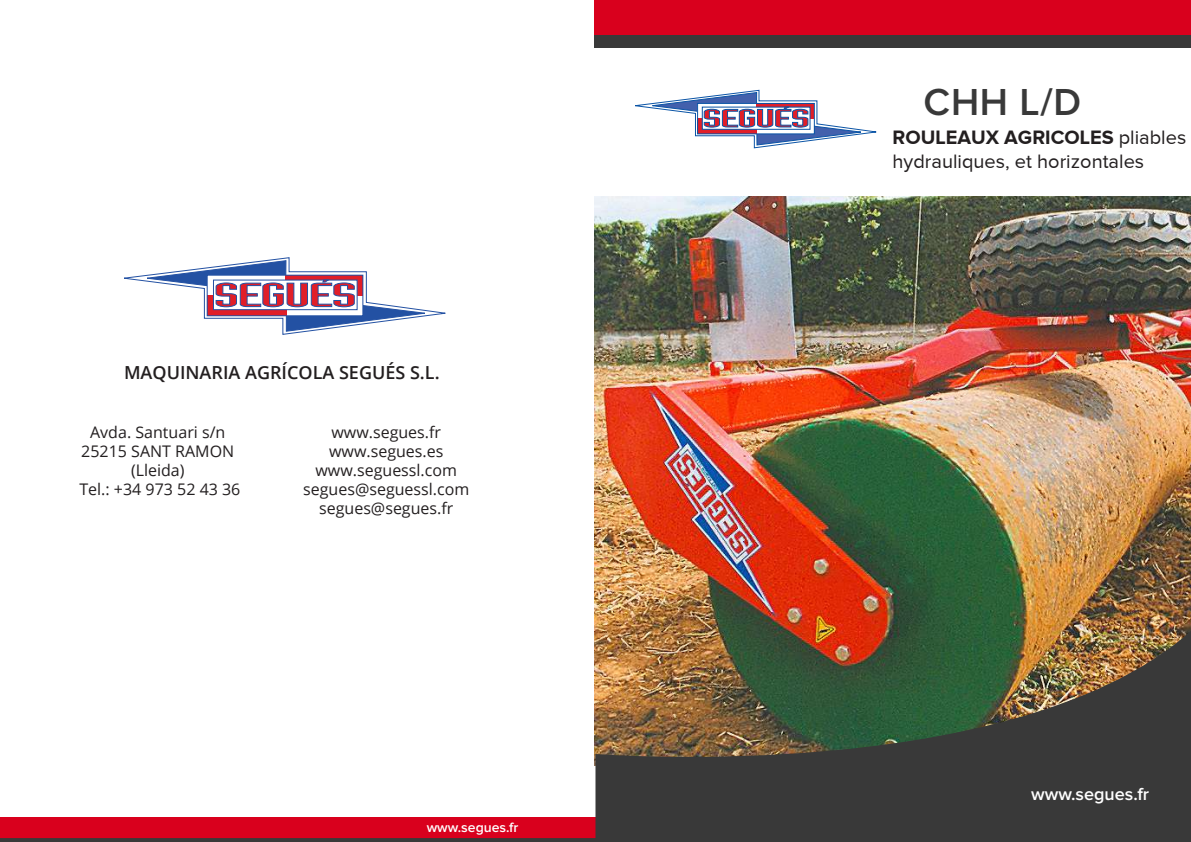
<style>
.page{position:relative;width:1191px;height:842px;background:#fff}
.page>*{position:absolute;margin:0;border:0;box-sizing:border-box;transform-origin:0 0}
.t1{font:600 39px "Proxima Nova";color:#393939}
.t2{font:20px/24px "Proxima Nova";color:#231f20}
.t3{font:600 18px "Open Sans";color:#231f20}
.t4{font:600 18px "Proxima Nova";color:#fff}
.t5{font:16px/19.2px "Open Sans";color:#231f20;text-align:center}
.t6{font:16px/19.2px "Open Sans";color:#231f20;text-align:center}
.t7{font:600 14px "Proxima Nova";color:#fff}
.s1{font-weight:700}
</style>
<div class="page">
<img style="left:0;top:817px;width:595px;height:24px">
<svg style="left:124px;top:257px;width:322px;height:78px"></svg>
<img style="left:595px;top:196px;width:596px;height:422px">
<div style="left:595px;top:0;width:596px;height:40px;background:#d9001d"></div>
<div style="left:595px;top:35px;width:596px;height:13px;background:#393939"></div>
<img style="left:595px;top:618px;width:596px;height:224px">
<svg style="left:635px;top:90px;width:242px;height:58px"></svg>
<p class="t3" style="left:124px;top:360px;width:317px">MAQUINARIA AGRÍCOLA SEGUÉS S.L.</p>
<p class="t5" style="left:79px;top:422px;width:163px">Avda. Santuari s/n<br>25215 SANT RAMON (Lleida)<br>Tel.: +34 973 52 43 36</p>
<p class="t5" style="left:331px;top:422px;width:111px">www.segues.fr</p>
<p class="t6" style="left:303px;top:441px;width:168px">www.segues.es www.seguessl.com segues@seguessl.com</p>
<p class="t5" style="left:319px;top:499px;width:136px">segues@segues.fr</p>
<p class="t7" style="left:427px;top:821px;width:93px">www.segues.fr</p>
<h1 class="t1" style="left:923px;top:84px;width:159px">CHH L/D</h1>
<p class="t2" style="left:892px;top:125px;width:295px"><span class="s1">ROULEAUX AGRICOLES</span> pliables hydrauliques, et horizontales</p>
<p class="t4" style="left:1031px;top:785px;width:119px">www.segues.fr</p>
</div>
